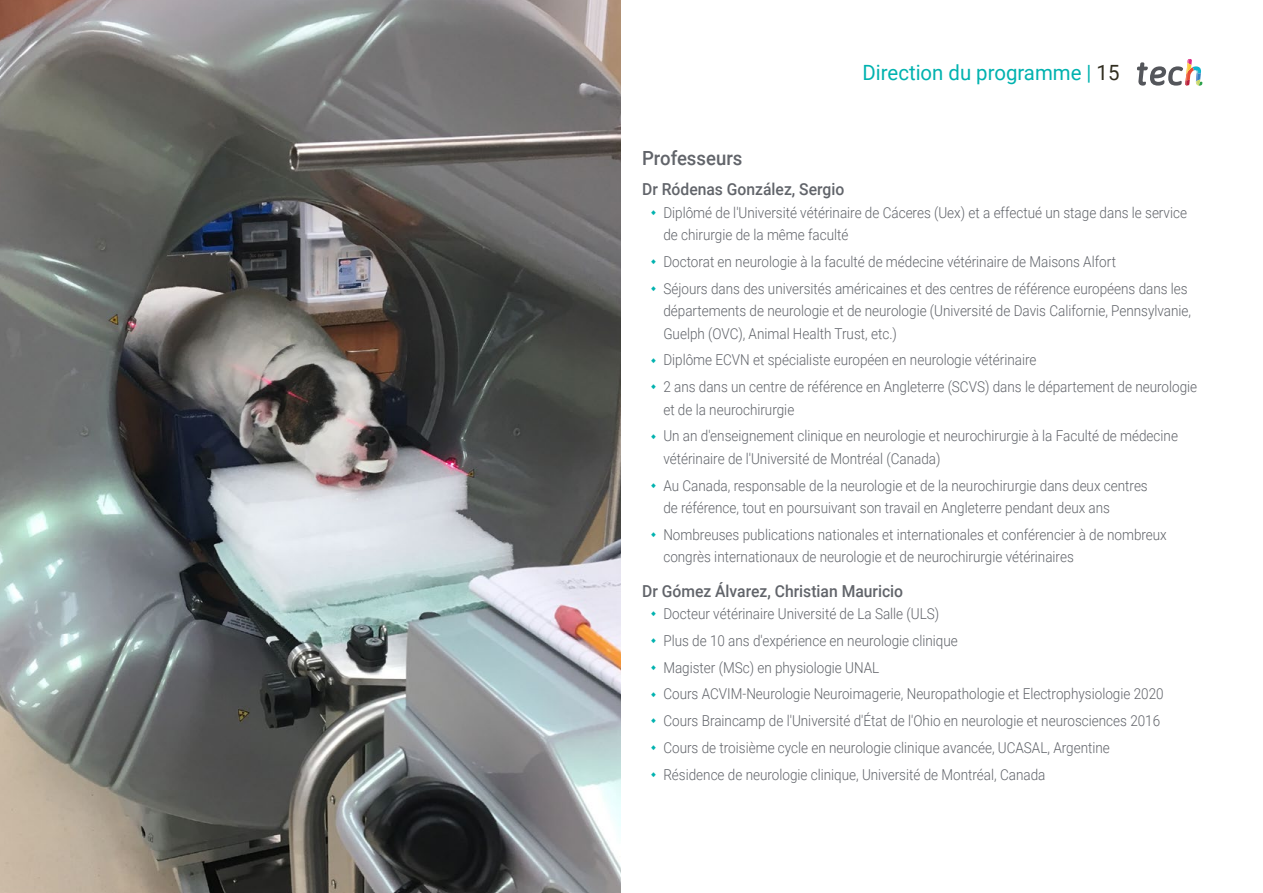
<style>
.page{position:relative;width:1263px;height:893px;background:#fff}
.page>*{position:absolute;margin:0;border:0;box-sizing:border-box;transform-origin:0 0}
.t1{font:21px "Roboto";color:#00b2af}
.t2{font:500 19.5px "Roboto";color:#61646a;scale:.95 1}
.t3{font:500 16.5px "Roboto";color:#61646a;scale:.95 1}
.t4{font:300 15px/26.7px "Roboto";color:#61646a;scale:.9 1}
.s1{color:#312e20}
</style>
<div class="page">
<svg style="left:1137px;top:59px;width:65px;height:27px"></svg>
<img style="left:0;top:0;width:621px;height:893px">
<h2 class="t2" style="left:642px;top:144px;width:107px">Professeurs</h2>
<h1 class="t1" style="left:862px;top:57px;width:258px">Direction du programme | <span class="s1">15</span></h1>
<p class="t3" style="left:642px;top:178px;width:214px">Dr Ródenas González, Sergio</p>
<p class="t4" style="left:663px;top:200px;width:583px;line-height:22.5px">Diplômé de l'Université vétérinaire de Cáceres (Uex) et a effectué un stage dans le service de chirurgie de la même faculté</p>
<p class="t4" style="left:663px;top:248px;width:584px">Doctorat en neurologie à la faculté de médecine vétérinaire de Maisons Alfort<br>Séjours dans des universités américaines et des centres de référence européens dans les</p>
<p class="t4" style="left:663px;top:299px;width:588px;line-height:22.5px">départements de neurologie et de neurologie (Université de Davis Californie, Pennsylvanie,<br>Guelph (OVC), Animal Health Trust, etc.)</p>
<p class="t4" style="left:663px;top:346px;width:595px">Diplôme ECVN et spécialiste européen en neurologie vétérinaire<br>2 ans dans un centre de référence en Angleterre (SCVS) dans le département de neurologie</p>
<p class="t4" style="left:663px;top:395px;width:573px">et de la neurochirurgie<br>Un an d'enseignement clinique en neurologie et neurochirurgie à la Faculté de médecine</p>
<p class="t4" style="left:663px;top:445px;width:540px">vétérinaire de l'Université de Montréal (Canada)<br>Au Canada, responsable de la neurologie et de la neurochirurgie dans deux centres</p>
<p class="t4" style="left:663px;top:494px;width:561px">de référence, tout en poursuivant son travail en Angleterre pendant deux ans<br>Nombreuses publications nationales et internationales et conférencier à de nombreux</p>
<p class="t4" style="left:663px;top:543px;width:458px">congrès internationaux de neurologie et de neurochirurgie vétérinaires</p>
<p class="t3" style="left:642px;top:579px;width:276px">Dr Gómez Álvarez, Christian Mauricio</p>
<p class="t4" style="left:663px;top:600px;width:557px">Docteur vétérinaire Université de La Salle (ULS)<br>Plus de 10 ans d'expérience en neurologie clinique<br>Magister (MSc) en physiologie UNAL<br>Cours ACVIM-Neurologie Neuroimagerie, Neuropathologie et Electrophysiologie 2020<br>Cours Braincamp de l'Université d'État de l'Ohio en neurologie et neurosciences 2016<br>Cours de troisième cycle en neurologie clinique avancée, UCASAL, Argentine Résidence de neurologie clinique, Université de Montréal, Canada</p>
</div>
